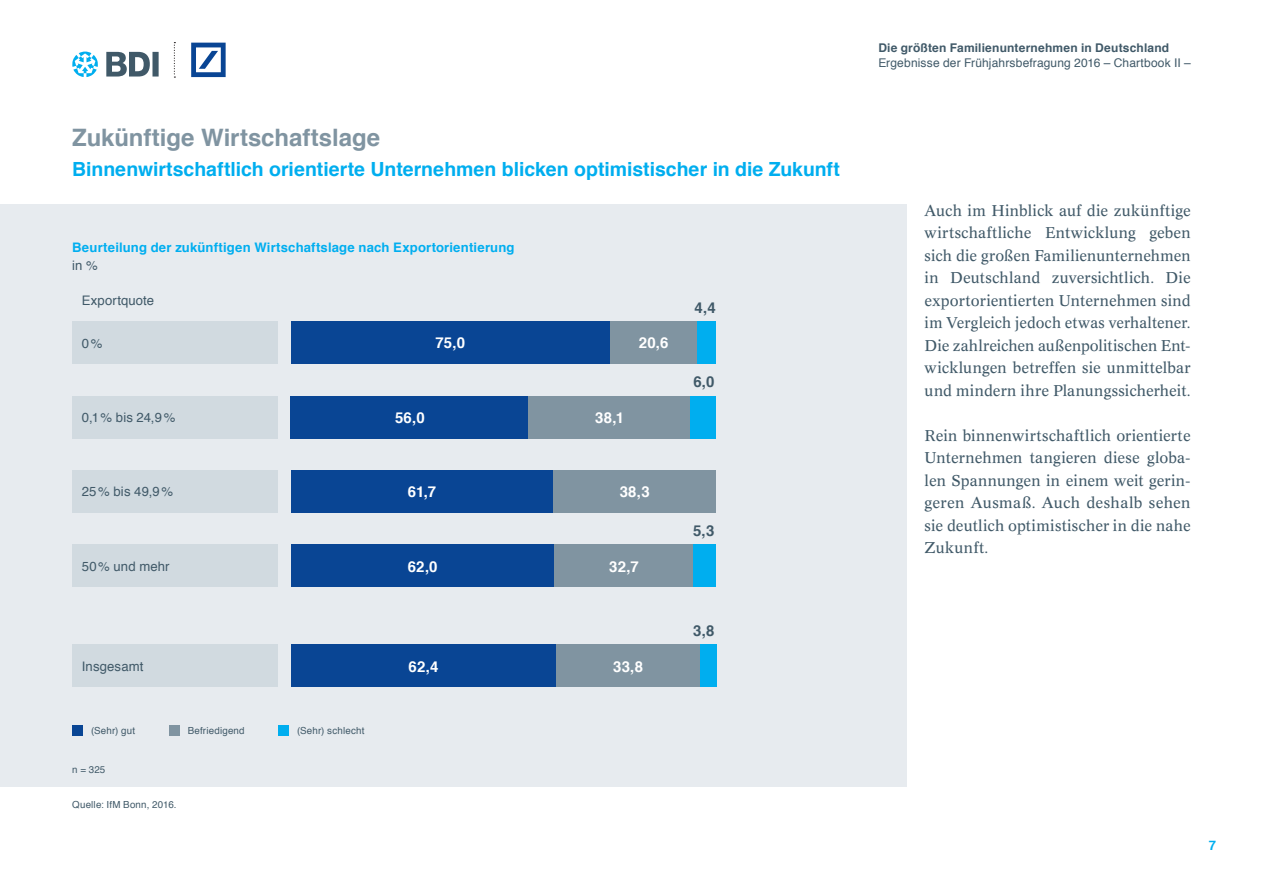
<style>
.page{position:relative;width:1263px;height:893px;background:#fff}
.page>*{position:absolute;margin:0;border:0;box-sizing:border-box;transform-origin:0 0}
.t1{font:700 24px "Helvetica";color:#8094a1}
.t2{font:700 19.5px "Helvetica";color:#00aeef}
.t3{font:15.3px/22.5px "Concorde BQ";letter-spacing:.01em;color:#405968;text-align:justify}
.t4{font:700 15px "Helvetica";letter-spacing:.01em;color:#fff}
.t5{font:700 15px "Helvetica";color:#405968}
.t6{font:700 13.2px "Helvetica";letter-spacing:.01em;color:#00aeef}
.t7{font:13.2px "Helvetica";letter-spacing:.01em;color:#405968}
.t8{font:12px "Helvetica";letter-spacing:.01em;color:#405968}
.t9{font:700 12px "Helvetica";letter-spacing:.015em;color:#405968}
.t10{font:9.75px "Helvetica";letter-spacing:.02em;color:#405968}
</style>
<div class="page">
<svg style="left:174px;top:42px;width:1px;height:36px"></svg>
<svg style="left:191px;top:43px;width:35px;height:34px"></svg>
<svg style="left:72px;top:52px;width:26px;height:25px"></svg>
<svg style="left:106px;top:52px;width:53px;height:25px"></svg>
<div style="left:0;top:204px;width:906px;height:583px;background:#e7ebef"></div>
<div style="left:72px;top:321px;width:206px;height:43px;background:#d1dae0"></div>
<div style="left:72px;top:396px;width:206px;height:42px;background:#d1dae0"></div>
<div style="left:72px;top:470px;width:206px;height:43px;background:#d1dae0"></div>
<div style="left:72px;top:545px;width:206px;height:42px;background:#d1dae0"></div>
<div style="left:291px;top:321px;width:319px;height:43px;background:#094594"></div>
<div style="left:610px;top:321px;width:87px;height:43px;background:#8094a1"></div>
<div style="left:697px;top:321px;width:19px;height:43px;background:#00aeef"></div>
<div style="left:291px;top:396px;width:238px;height:42px;background:#094594"></div>
<div style="left:529px;top:396px;width:162px;height:42px;background:#8094a1"></div>
<div style="left:691px;top:396px;width:25px;height:42px;background:#00aeef"></div>
<div style="left:291px;top:470px;width:262px;height:43px;background:#094594"></div>
<div style="left:553px;top:470px;width:163px;height:43px;background:#8094a1"></div>
<div style="left:291px;top:545px;width:263px;height:42px;background:#094594"></div>
<div style="left:554px;top:545px;width:139px;height:42px;background:#8094a1"></div>
<div style="left:693px;top:545px;width:23px;height:42px;background:#00aeef"></div>
<div style="left:291px;top:645px;width:265px;height:42px;background:#094594"></div>
<div style="left:556px;top:645px;width:144px;height:42px;background:#8094a1"></div>
<div style="left:700px;top:645px;width:16px;height:42px;background:#00aeef"></div>
<div style="left:72px;top:645px;width:206px;height:42px;background:#d1dae0"></div>
<div style="left:72px;top:725px;width:11px;height:10px;background:#094594"></div>
<div style="left:169px;top:725px;width:11px;height:10px;background:#8094a1"></div>
<div style="left:278px;top:725px;width:11px;height:10px;background:#00aeef"></div>
<h1 class="t1" style="left:72px;top:118px;width:309px">Zukünftige Wirtschaftslage</h1>
<p class="t2" style="left:72px;top:154px;width:769px">Binnenwirtschaftlich orientierte Unternehmen blicken optimistischer in die Zukunft</p>
<p class="t6" style="left:72px;top:237px;width:444px">Beurteilung der zukünftigen Wirtschaftslage nach Exportorientierung</p>
<p class="t7" style="left:72px;top:255px;width:27px">in %</p>
<p class="t7" style="left:82px;top:290px;width:74px">Exportquote</p>
<p class="t7" style="left:82px;top:333px;width:22px">0%</p>
<p class="t4" style="left:436px;top:331px;width:31px">75,0</p>
<p class="t4" style="left:639px;top:331px;width:31px">20,6</p>
<p class="t7" style="left:82px;top:407px;width:95px">0,1% bis 24,9%</p>
<p class="t4" style="left:395px;top:405px;width:31px">56,0</p>
<p class="t4" style="left:595px;top:405px;width:30px">38,1</p>
<p class="t7" style="left:82px;top:482px;width:93px">25% bis 49,9%</p>
<p class="t4" style="left:408px;top:480px;width:30px">61,7</p>
<p class="t4" style="left:620px;top:480px;width:32px">38,3</p>
<p class="t7" style="left:82px;top:556px;width:89px">50% und mehr</p>
<p class="t4" style="left:408px;top:554px;width:31px">62,0</p>
<p class="t4" style="left:609px;top:554px;width:31px">32,7</p>
<p class="t7" style="left:82px;top:656px;width:63px">Insgesamt</p>
<p class="t4" style="left:409px;top:654px;width:31px">62,4</p>
<p class="t4" style="left:613px;top:654px;width:31px">33,8</p>
<p class="t10" style="left:91px;top:723px;width:46px">(Sehr) gut</p>
<p class="t10" style="left:72px;top:762px;width:35px">n = 325</p>
<p class="t10" style="left:72px;top:797px;width:104px">Quelle: IfM Bonn, 2016.</p>
<p class="t10" style="left:188px;top:723px;width:58px">Befriedigend</p>
<p class="t10" style="left:297px;top:723px;width:69px">(Sehr) schlecht</p>
<p class="t5" style="left:695px;top:296px;width:23px">4,4</p>
<p class="t5" style="left:693px;top:370px;width:23px">6,0</p>
<p class="t5" style="left:693px;top:519px;width:23px">5,3</p>
<p class="t5" style="left:693px;top:619px;width:23px">3,8</p>
<p class="t9" style="left:878px;top:38px;width:292px">Die größten Familienunternehmen in Deutschland</p>
<p class="t8" style="left:878px;top:53px;width:314px">Ergebnisse der Frühjahrsbefragung 2016 – Chartbook II –</p>
<p class="t3" style="left:925px;top:199px;width:268px">Auch im Hinblick auf die zukünftige wirtschaftliche Entwicklung geben sich die großen Familienunternehmen in Deutschland zuversichtlich. Die exportorientierten Unternehmen sind im Vergleich jedoch etwas verhaltener.<br>Die zahlreichen außenpolitischen Ent&shy;wicklungen betreffen sie unmittelbar und mindern ihre Planungssicherheit.</p>
<p class="t3" style="left:925px;top:424px;width:268px">Rein binnenwirtschaftlich orientierte Unternehmen tangieren diese globa&shy;len Spannungen in einem weit gerin&shy;geren Ausmaß. Auch deshalb sehen sie deutlich optimistischer in die nahe Zukunft.</p>
<p class="t6" style="left:1209px;top:835px;width:9px">7</p>
</div>
